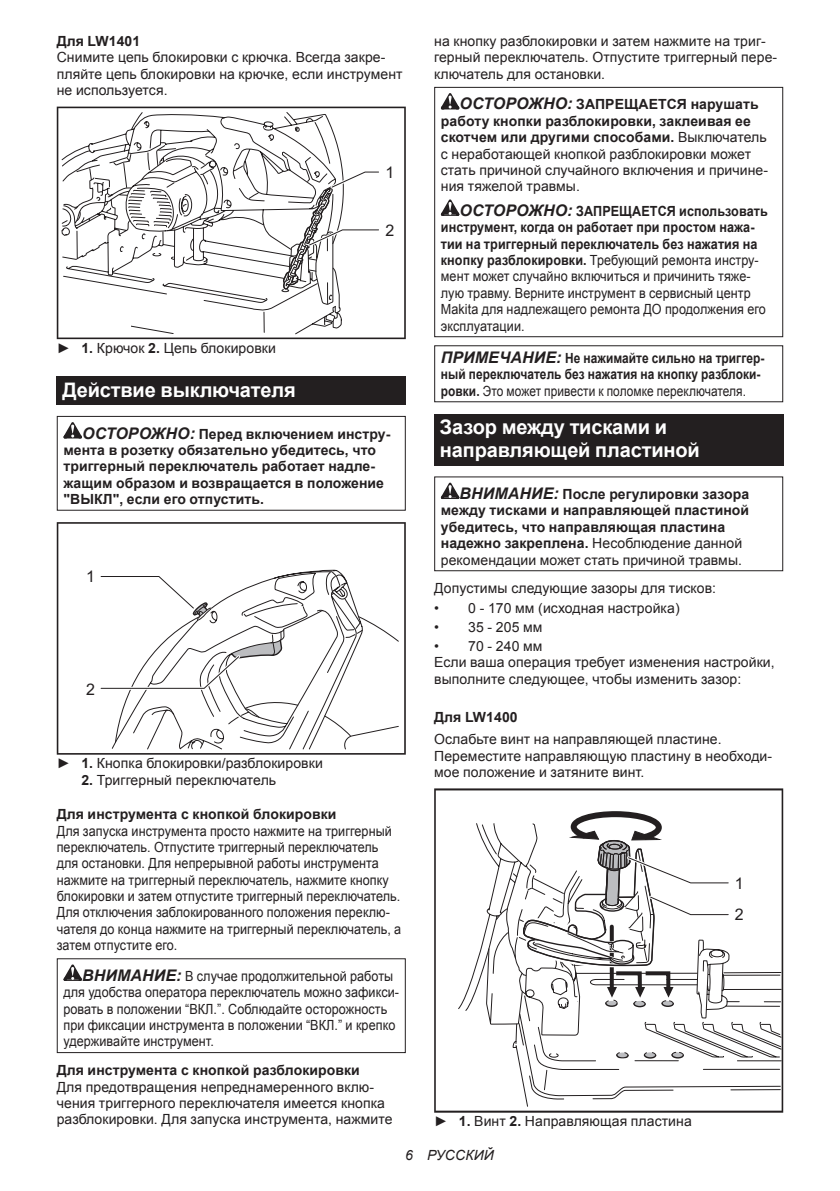
<style>
.page{position:relative;width:840px;height:1191px;background:#fff}
.page>*{position:absolute;margin:0;border:0;box-sizing:border-box;transform-origin:0 0}
.t1{font:700 20px/23.4px "Arial";letter-spacing:-.01em;color:#fff}
.t2{font:16px/30.6px "Arial";color:#231f20}
.t3{font:14px/16.4px "Arial";letter-spacing:.005em;color:#231f20}
.t4{font:14px/16.4px "Arial";letter-spacing:.005em;color:#231f20;scale:.9 1}
.t5{font:700 14px/16.4px "Arial";letter-spacing:.005em;color:#231f20}
.t6{font:700 14px/16.4px "Arial";letter-spacing:.005em;color:#231f20;scale:.85 1}
.t7{font:italic 14px "Arial";letter-spacing:.005em;color:#231f20}
.s1{font-weight:700}
.s2{font-style:italic;font-size:16px}
.s3{font-weight:700;font-style:italic;font-size:16px}
.s4{font-weight:400}
</style>
<div class="page">
<svg style="left:57px;top:107px;width:348px;height:232px"></svg>
<svg style="left:282px;top:169px;width:99px;height:121px"></svg>
<div style="left:57px;top:376px;width:348px;height:29px;background:#231f20"></div>
<svg style="left:63px;top:422px;width:19px;height:16px"></svg>
<div style="left:57px;top:416px;width:348px;height:95px;border:1px solid #231f20"></div>
<svg style="left:57px;top:522px;width:348px;height:232px"></svg>
<svg style="left:111px;top:570px;width:252px;height:180px"></svg>
<svg style="left:133px;top:573px;width:266px;height:177px"></svg>
<svg style="left:115px;top:589px;width:284px;height:154px"></svg>
<svg style="left:98px;top:573px;width:111px;height:45px"></svg>
<svg style="left:98px;top:639px;width:185px;height:52px"></svg>
<svg style="left:63px;top:964px;width:19px;height:17px"></svg>
<div style="left:57px;top:958px;width:348px;height:95px;border:1px solid #231f20"></div>
<svg style="left:440px;top:93px;width:19px;height:16px"></svg>
<svg style="left:440px;top:199px;width:19px;height:17px"></svg>
<div style="left:434px;top:87px;width:348px;height:250px;border:1px solid #231f20"></div>
<div style="left:434px;top:413px;width:348px;height:52px;background:#231f20"></div>
<svg style="left:440px;top:482px;width:19px;height:17px"></svg>
<div style="left:434px;top:476px;width:348px;height:95px;border:1px solid #231f20"></div>
<svg style="left:434px;top:788px;width:348px;height:324px"></svg>
<svg style="left:513px;top:805px;width:268px;height:294px"></svg>
<p class="t5" style="left:57px;top:33px;width:85px">Для LW1401</p>
<p class="t3" style="left:57px;top:49px;width:347px">Снимите цепь блокировки с крючка. Всегда закре&shy;пляйте цепь блокировки на крючке, если инструмент не используется.</p>
<p class="t2" style="left:385px;top:158px;width:10px">1</p>
<p class="t2" style="left:385px;top:215px;width:10px">2</p>
<p class="t3" style="left:57px;top:340px;width:220px">► <span class="s1">1.</span> Крючок <span class="s1">2.</span> Цепь блокировки</p>
<h1 class="t1" style="left:62px;top:378px;width:235px">Действие выключателя</h1>
<p class="t5" style="left:63px;top:426px;width:328px;text-indent:19px"><span class="s2">ОСТОРОЖНО:</span> Перед включением инстру&shy;мента в розетку обязательно убедитесь, что триггерный переключатель работает надле&shy;жащим образом и возвращается в положение "ВЫКЛ", если его отпустить.</p>
<p class="t2" style="left:86px;top:561px;width:10px">1</p>
<p class="t2" style="left:86px;top:674px;width:10px">2</p>
<p class="t3" style="left:57px;top:755px;width:267px">► <span class="s1">1.</span> Кнопка блокировки/разблокировки</p>
<p class="t3" style="left:81px;top:771px;width:196px"><span class="s1">2.</span> Триггерный переключатель</p>
<p class="t5" style="left:57px;top:806px;width:281px">Для инструмента с кнопкой блокировки</p>
<p class="t4" style="left:57px;top:822px;width:384px">Для запуска инструмента просто нажмите на триггерный переключатель. Отпустите триггерный переключатель для остановки. Для непрерывной работы инструмента нажмите на триггерный переключатель, нажмите кнопку блокировки и затем отпустите триггерный переключатель.<br>Для отключения заблокированного положения переклю&shy;чателя до конца нажмите на триггерный переключатель, а затем отпустите его.</p>
<p class="t4" style="left:63px;top:968px;width:374px;text-indent:19px"><span class="s3">ВНИМАНИЕ:</span> В случае продолжительной работы для удобства оператора переключатель можно зафикси&shy;ровать в положении “ВКЛ.”. Соблюдайте осторожность при фиксации инструмента в положении “ВКЛ.” и крепко удерживайте инструмент.</p>
<p class="t5" style="left:57px;top:1062px;width:304px">Для инструмента с кнопкой разблокировки</p>
<p class="t3" style="left:57px;top:1078px;width:337px">Для предотвращения непреднамеренного вклю&shy;чения триггерного переключателя имеется кнопка разблокировки. Для запуска инструмента, нажмите</p>
<p class="t3" style="left:434px;top:33px;width:344px">на кнопку разблокировки и затем нажмите на триг&shy;герный переключатель. Отпустите триггерный пере&shy;ключатель для остановки.</p>
<p class="t3" style="left:440px;top:96px;width:328px;text-indent:19px"><span class="s3">ОСТОРОЖНО:</span> <span class="s1">ЗАПРЕЩАЕТСЯ нарушать работу кнопки разблокировки, заклеивая ее скотчем или другими способами.</span> Выключатель с неработающей кнопкой разблокировки может стать причиной случайного включения и причине&shy;ния тяжелой травмы.</p>
<p class="t4" style="left:440px;top:203px;width:364px;text-indent:19px"><span class="s3">ОСТОРОЖНО:</span> <span class="s1">ЗАПРЕЩАЕТСЯ использовать инструмент, когда он работает при простом нажа&shy;тии на триггерный переключатель без нажатия на кнопку разблокировки.</span> Требующий ремонта инстру&shy;мент может случайно включиться и причинить тяже&shy;лую травму. Верните инструмент в сервисный центр Makita для надлежащего ремонта ДО продолжения его эксплуатации.</p>
<p class="t6" style="left:440px;top:350px;width:382px"><span class="s2">ПРИМЕЧАНИЕ:</span> Не нажимайте сильно на триггер&shy;ный переключатель без нажатия на кнопку разблоки&shy;ровки. <span class="s4">Это может привести к поломке переключателя.</span></p>
<h1 class="t1" style="left:439px;top:415px;width:261px">Зазор между тисками и направляющей пластиной</h1>
<p class="t5" style="left:440px;top:486px;width:309px;text-indent:19px"><span class="s2">ВНИМАНИЕ:</span> После регулировки зазора между тисками и направляющей пластиной убедитесь, что направляющая пластина надежно закреплена. <span class="s4">Несоблюдение данной рекомендации может стать причиной травмы.</span></p>
<p class="t3" style="left:434px;top:580px;width:283px">Допустимы следующие зазоры для тисков:</p>
<p class="t3" style="left:434px;top:599px;width:247px">• 0 - 170 мм (исходная настройка)</p>
<p class="t3" style="left:434px;top:619px;width:110px">• 35 - 205 мм</p>
<p class="t3" style="left:434px;top:638px;width:342px">• 70 - 240 мм<br>Если ваша операция требует изменения настройки, выполните следующее, чтобы изменить зазор:</p>
<p class="t5" style="left:434px;top:709px;width:85px">Для LW1400</p>
<p class="t3" style="left:434px;top:731px;width:339px">Ослабьте винт на направляющей пластине.<br>Переместите направляющую пластину в необходи&shy;мое положение и затяните винт.</p>
<p class="t2" style="left:734px;top:868px;width:10px">1<br>2</p>
<p class="t3" style="left:434px;top:1113px;width:259px">► <span class="s1">1.</span> Винт <span class="s1">2.</span> Направляющая пластина</p>
<p class="t7" style="left:405px;top:1146px;width:90px">6 РУССКИЙ</p>
</div>
